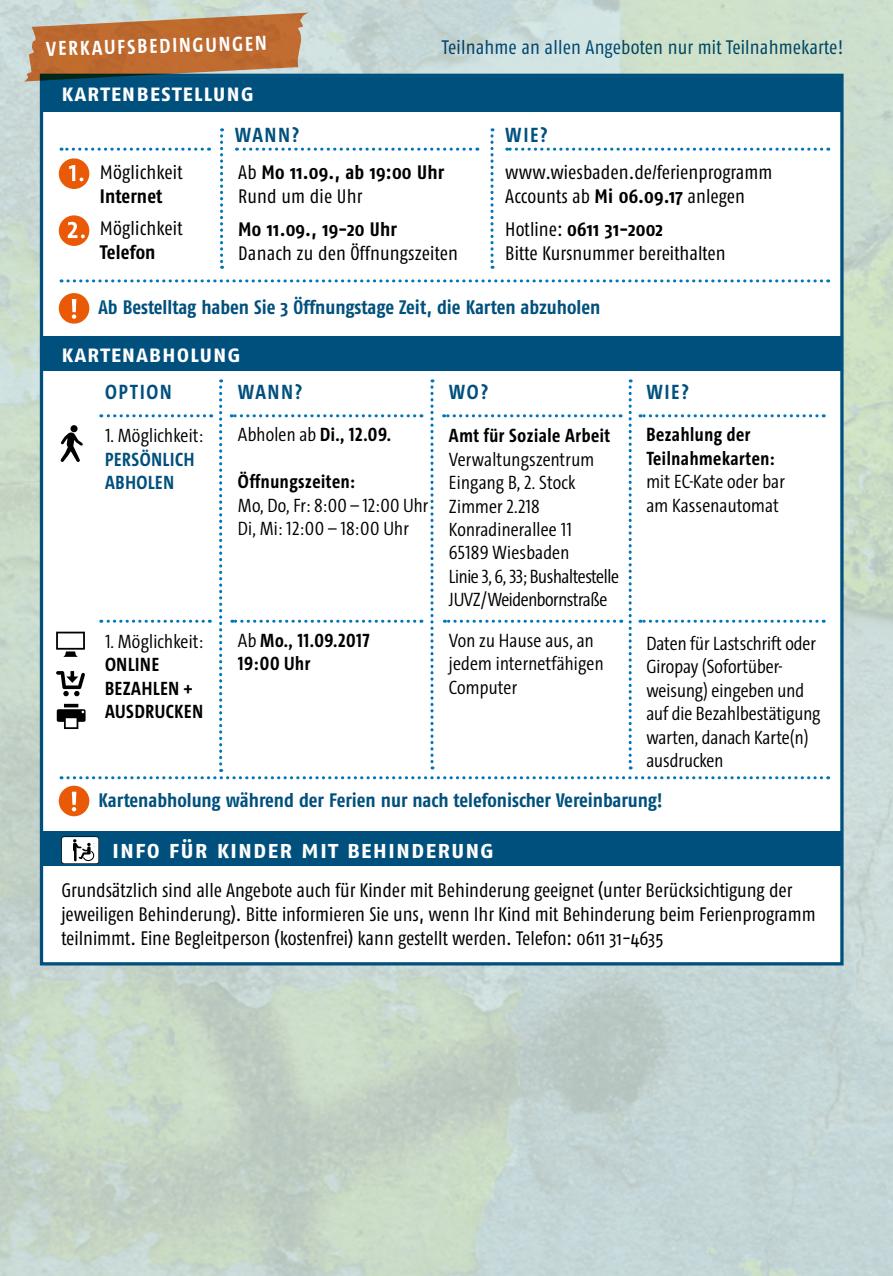
<style>
.page{position:relative;width:893px;height:1276px;background:#fff}
.page>*{position:absolute;margin:0;border:0;box-sizing:border-box;transform-origin:0 0}
.t1{font:25.2px "Fago Co Bold Caps";letter-spacing:.04em;color:#fff}
.t2{font:24px "Fago Co Bold Caps";letter-spacing:.03em;color:#fff}
.t3{font:700 21px "The Sans Cd LF7";letter-spacing:.09em;color:#00507d}
.t4{font:700 20.7px "The Sans Cd LF7";color:#fff}
.t5{font:19.5px/24px "Fago Co";color:#000}
.t6{font:300 19.5px/23.4px "The Sans Cd LF4";color:#000}
.t7{font:700 19.5px/23.4px "The Sans Cd LF7";letter-spacing:.03em;color:#000}
.t8{font:700 19.5px "Fago Co";color:#00507d}
.t9{font:700 19.5px/24px "Fago Co";letter-spacing:.01em;color:#000}
.t10{font:19.5px "Fago Co";letter-spacing:.01em;color:#00507d}
.t11{font:700 19.5px/23.4px "The Sans Cd LF7";letter-spacing:.03em;color:#00507d}
.s1{font-weight:700}
.s2{font-weight:400}
.s3{font-family:"The Sans Cd LF4";font-weight:300}
</style>
<div class="page">
<img style="left:0;top:0;width:892px;height:1276px">
<hr style="left:892px;top:0;width:1px;height:1276px;background:#eea121">
<hr style="left:892px;top:0;width:1px;height:111px;background:#00507d">
<div style="left:41px;top:75px;width:801px;height:889px;background:#fff"></div>
<div style="left:41px;top:77px;width:801px;height:34px;background:#00507d"></div>
<svg style="left:490px;top:128px;width:4px;height:141px"></svg>
<svg style="left:220px;top:128px;width:3px;height:141px"></svg>
<svg style="left:61px;top:148px;width:141px;height:3px"></svg>
<svg style="left:61px;top:279px;width:761px;height:3px"></svg>
<svg style="left:236px;top:148px;width:235px;height:3px"></svg>
<svg style="left:507px;top:148px;width:315px;height:3px"></svg>
<div style="left:59px;top:785px;width:30px;height:31px;background:#ea5a06;border-radius:50%"></div>
<svg style="left:72px;top:791px;width:4px;height:14px"></svg>
<svg style="left:72px;top:807px;width:4px;height:4px"></svg>
<div style="left:59px;top:293px;width:30px;height:31px;background:#ea5a06;border-radius:50%"></div>
<svg style="left:72px;top:299px;width:4px;height:13px"></svg>
<svg style="left:72px;top:314px;width:4px;height:5px"></svg>
<svg style="left:24px;top:13px;width:284px;height:68px;background:#ac7951"></svg>
<div style="left:59px;top:215px;width:30px;height:31px;background:#ea5a06;border-radius:50%"></div>
<svg style="left:68px;top:222px;width:17px;height:16px"></svg>
<div style="left:59px;top:158px;width:30px;height:31px;background:#ea5a06;border-radius:50%"></div>
<svg style="left:69px;top:165px;width:14px;height:16px"></svg>
<div style="left:40px;top:336px;width:802px;height:35px;background:#00507d"></div>
<div style="left:40px;top:831px;width:802px;height:35px;background:#00507d"></div>
<svg style="left:61px;top:836px;width:38px;height:28px"></svg>
<svg style="left:56px;top:379px;width:773px;height:400px"></svg>
<p class="t4" style="left:46px;top:36px;width:222px;rotate:-2deg">VERKAUFSBEDINGUNGEN</p>
<p class="t10" style="left:442px;top:36px;width:403px">Teilnahme an allen Angeboten nur mit Teilnahmekarte!</p>
<p class="t2" style="left:61px;top:78px;width:194px">kartenbestellung</p>
<p class="t5" style="left:100px;top:160px;width:84px">Möglichkeit</p>
<p class="t9" style="left:100px;top:183px;width:64px">Internet</p>
<p class="t5" style="left:100px;top:216px;width:84px">Möglichkeit</p>
<p class="t9" style="left:100px;top:240px;width:57px">Telefon</p>
<p class="t3" style="left:235px;top:122px;width:66px">WANN?</p>
<p class="t3" style="left:505px;top:122px;width:44px">WIE?</p>
<p class="t5" style="left:505px;top:160px;width:269px">www.wiesbaden.de/ferienprogramm<br>Accounts ab <span class="s1">Mi 06.09.17</span> anlegen</p>
<p class="t5" style="left:505px;top:217px;width:222px">Hotline: <span class="s1">0611 31-2002<br></span>Bitte Kursnummer bereithalten</p>
<p class="t9" style="left:238px;top:159px;width:208px"><span class="s2">Ab</span> Mo 11.09., ab 19:00 Uhr<br><span class="s2">Rund um die Uhr</span></p>
<p class="t9" style="left:238px;top:217px;width:160px">Mo 11.09., 19-20 Uhr</p>
<p class="t5" style="left:238px;top:241px;width:221px">Danach zu den Öffnungszeiten</p>
<p class="t8" style="left:99px;top:296px;width:503px">Ab Bestelltag haben Sie 3 Öffnungstage Zeit, die Karten abzuholen</p>
<p class="t2" style="left:61px;top:340px;width:181px">kartenabholung</p>
<p class="t3" style="left:105px;top:379px;width:68px">OPTION</p>
<p class="t3" style="left:238px;top:379px;width:66px">WANN?</p>
<p class="t3" style="left:449px;top:379px;width:41px">WO?</p>
<p class="t3" style="left:646px;top:379px;width:44px">WIE?</p>
<p class="t7" style="left:646px;top:422px;width:130px">Bezahlung der<br>Teilnahmekarten:</p>
<p class="t6" style="left:646px;top:469px;width:140px">mit EC-Kate oder bar am Kassenautomat</p>
<p class="t7" style="left:238px;top:422px;width:155px"><span class="s3">Abholen ab</span> Di., 12.09.</p>
<p class="t7" style="left:238px;top:469px;width:119px">Öffnungszeiten:</p>
<p class="t6" style="left:238px;top:493px;width:192px">Mo, Do, Fr: 8:00 – 12:00 Uhr<br>Di, Mi: 12:00 – 18:00 Uhr</p>
<p class="t7" style="left:449px;top:423px;width:163px">Amt für Soziale Arbeit</p>
<p class="t6" style="left:449px;top:447px;width:171px">Verwaltungszentrum<br>Eingang B, 2. Stock<br>Zimmer 2.218<br>Konradinerallee 11<br>65189 Wiesbaden<br>Linie 3, 6, 33; Bushaltestelle<br>JUVZ/Weidenbornstraße</p>
<p class="t6" style="left:449px;top:628px;width:156px">Von zu Hause aus, an jedem internetfähigen<br>Computer</p>
<p class="t6" style="left:105px;top:423px;width:100px">1. Möglichkeit:</p>
<p class="t11" style="left:105px;top:447px;width:91px">PERSÖNLICH<br>ABHOLEN</p>
<p class="t7" style="left:238px;top:628px;width:133px"><span class="s3">Ab</span> Mo., 11.09.2017<br>19:00 Uhr</p>
<p class="t6" style="left:105px;top:629px;width:100px">1. Möglichkeit:</p>
<p class="t7" style="left:105px;top:652px;width:99px">ONLINE<br>BEZAHLEN +<br>AUSDRUCKEN</p>
<p class="t6" style="left:646px;top:631px;width:176px">Daten für Lastschrift oder<br>Giropay (Sofortüber&shy;weisung) eingeben und auf die Bezahlbestätigung warten, danach Karte(n) ausdrucken</p>
<p class="t8" style="left:99px;top:789px;width:566px">Kartenabholung während der Ferien nur nach telefonischer Vereinbarung!</p>
<p class="t1" style="left:112px;top:834px;width:384px">info für kinder mit behinderung</p>
<p class="t5" style="left:61px;top:878px;width:756px">Grundsätzlich sind alle Angebote auch für Kinder mit Behinderung geeignet (unter Berücksichtigung der jeweiligen Behinderung). Bitte informieren Sie uns, wenn Ihr Kind mit Behinderung beim Ferienprogramm teilnimmt. Eine Begleitperson (kostenfrei) kann gestellt werden. Telefon: 0611 31-4635</p>
</div>
